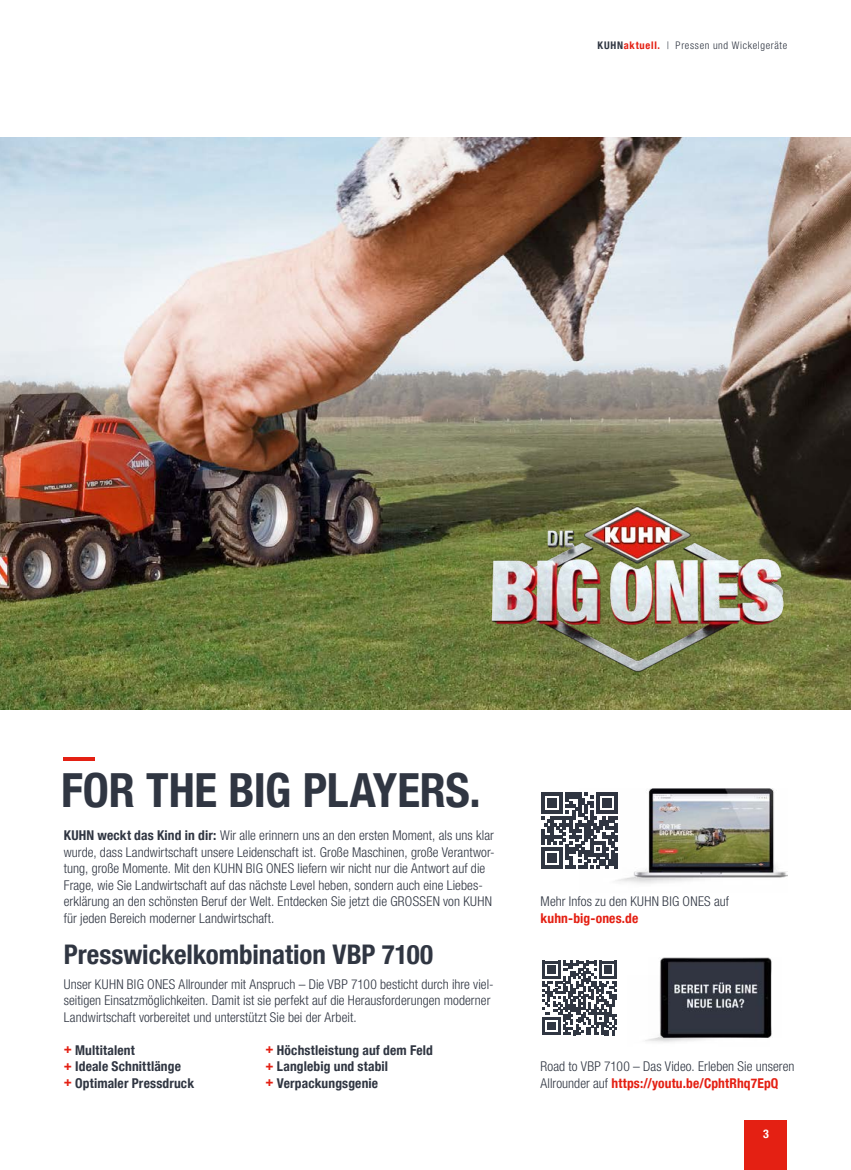
<style>
.page{position:relative;width:851px;height:1170px;background:#fff}
.page>*{position:absolute;margin:0;border:0;box-sizing:border-box;transform-origin:0 0}
.A4_H1{font:700 condensed 46.95px "Helvetica Neue LT Com";letter-spacing:-.005em;color:#303642}
.A4_H2{font:700 condensed 27px "Helvetica Neue LT Com";letter-spacing:-.005em;color:#303642}
.A4_Copy{font:300 condensed 13.5px/16.5px "Helvetica Neue LT Com";letter-spacing:.005em;color:#303642}
.A4_H3_Liste{font:700 condensed 13.5px "Helvetica Neue LT Com";letter-spacing:.01em;color:#303642}
.A4_Copy-2{font:700 condensed 13.5px "Helvetica Neue LT Com";letter-spacing:.01em;color:#e42013}
.t1{font:700 condensed 12px "Helvetica Neue LT Com";color:#fff}
.A4_Site_Overline{font:300 condensed 10.5px "Helvetica Neue LT Com";letter-spacing:.06em;color:#303642}
.s1{font-weight:700}
.s2{font-weight:700;color:#e42013}
.s3{color:#e42013}
</style>
<div class="page">
<img style="left:645px;top:1037px;width:124px;height:5px">
<img style="left:0;top:138px;width:850px;height:571px">
<svg style="left:542px;top:960px;width:74px;height:74px"></svg>
<svg style="left:541px;top:792px;width:38px;height:76px"></svg>
<img style="left:659px;top:957px;width:113px;height:80px">
<img style="left:579px;top:788px;width:208px;height:96px">
<img style="left:486px;top:500px;width:301px;height:175px">
<hr style="left:63px;top:757px;width:32px;height:3px;background:#e42013">
<div style="left:744px;top:1120px;width:43px;height:49px;background:#e42013"></div>
<p class="A4_Site_Overline" style="left:597px;top:40px;width:191px"><span class="s1">KUHN</span><span class="s2">aktuell.</span> | Pressen und Wickelgeräte</p>
<p class="A4_H1" style="left:61px;top:761px;width:421px">FOR THE BIG PLAYERS.</p>
<p class="A4_Copy" style="left:64px;top:827px;width:432px"><span class="s1">KUHN weckt das Kind in dir:</span> Wir alle erinnern uns an den ersten Moment, als uns klar wurde, dass Landwirtschaft unsere Leidenschaft ist. Große Maschinen, große Verantwor&shy;tung, große Momente. Mit den KUHN BIG ONES liefern wir nicht nur die Antwort auf die Frage, wie Sie Landwirtschaft auf das nächste Level heben, sondern auch eine Liebes&shy;erklärung an den schönsten Beruf der Welt. Entdecken Sie jetzt die GROSSEN von KUHN für jeden Bereich moderner Landwirtschaft.</p>
<p class="A4_H2" style="left:64px;top:938px;width:370px">Presswickelkombination VBP 7100</p>
<p class="A4_Copy" style="left:64px;top:975px;width:431px">Unser KUHN BIG ONES Allrounder mit Anspruch – Die VBP 7100 besticht durch ihre viel&shy;seitigen Einsatzmöglichkeiten. Damit ist sie perfekt auf die Herausforderungen moderner<br>Landwirtschaft vorbereitet und unterstützt Sie bei der Arbeit.</p>
<p class="A4_H3_Liste" style="left:64px;top:1041px;width:72px"><span class="s3">+</span> Multitalent</p>
<p class="A4_H3_Liste" style="left:64px;top:1058px;width:119px"><span class="s3">+</span> Ideale Schnittlänge</p>
<p class="A4_H3_Liste" style="left:64px;top:1074px;width:132px"><span class="s3">+</span> Optimaler Pressdruck</p>
<p class="A4_H3_Liste" style="left:265px;top:1041px;width:169px"><span class="s3">+</span> Höchstleistung auf dem Feld</p>
<p class="A4_H3_Liste" style="left:265px;top:1058px;width:124px"><span class="s3">+</span> Langlebig und stabil</p>
<p class="A4_H3_Liste" style="left:265px;top:1074px;width:114px"><span class="s3">+</span> Verpackungsgenie</p>
<p class="A4_Copy" style="left:540px;top:893px;width:190px">Mehr Infos zu den KUHN BIG ONES auf</p>
<p class="A4_Copy-2" style="left:540px;top:909px;width:99px">kuhn-big-ones.de</p>
<p class="A4_Copy" style="left:540px;top:1057px;width:255px">Road to VBP 7100 – Das Video. Erleben Sie unseren<br>Allrounder auf <span class="s2">https://youtu.be/CphtRhq7EpQ</span></p>
<p class="t1" style="left:762px;top:1126px;width:7px">3</p>
</div>
